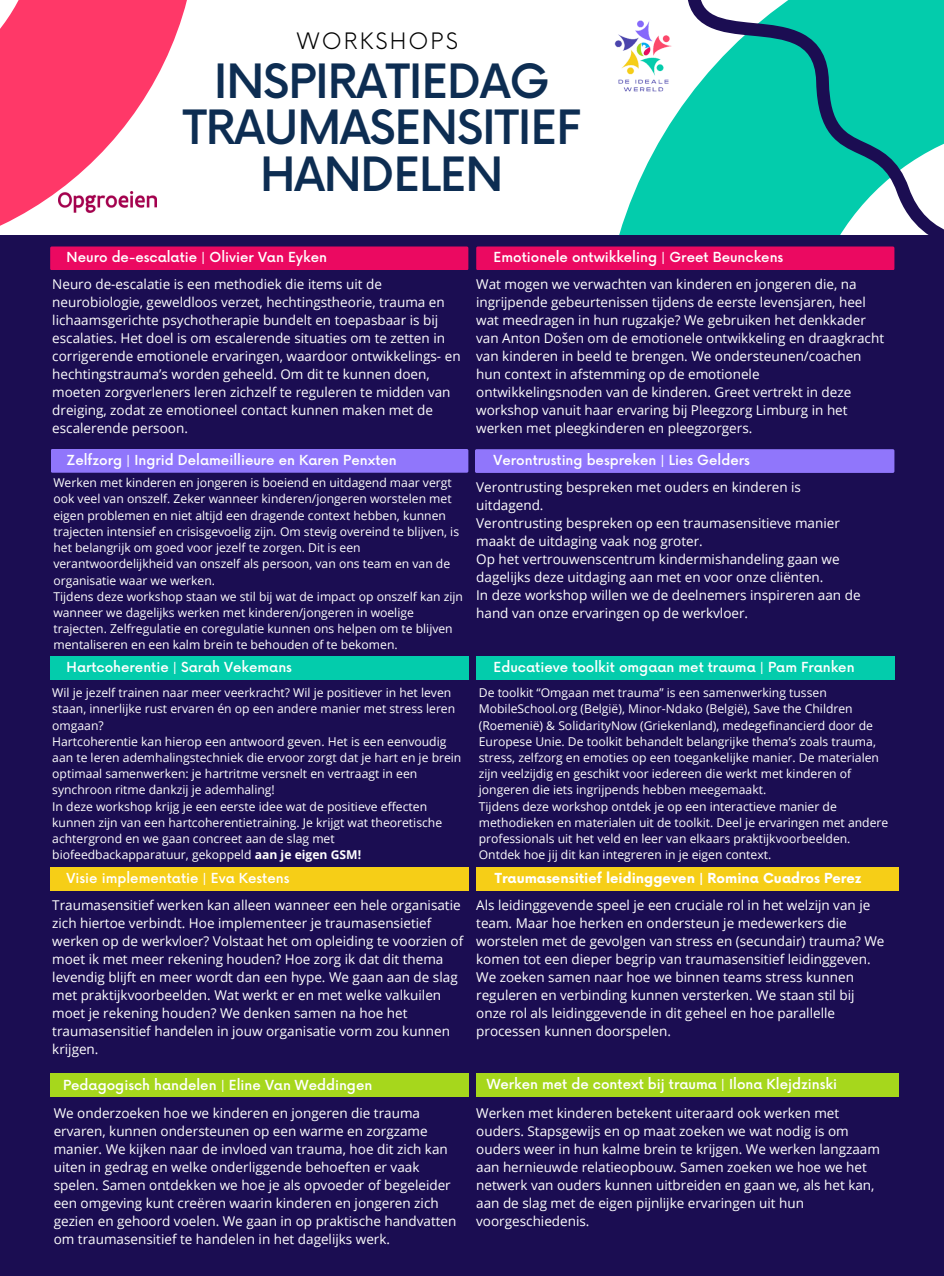
<style>
.page{position:relative;width:944px;height:1276px;background:#fff}
.page>*{position:absolute;margin:0;border:0;box-sizing:border-box;transform-origin:0 0}
.t1{font:500 46.12px/46.6px "Now";letter-spacing:-.025em;color:#0d2d52;text-align:center}
.t2{font:300 22.05px "Now";letter-spacing:.095em;color:#000}
.t3{font:13.5px/18px "Open Sans";color:#fff}
.t4{font:500 13.5px "Now";color:#fff}
.t5{font:700 13.5px "Now";color:#fff}
.t6{font:12.15px/16.2px "Open Sans";color:#fff}
.s1{font-weight:700}
</style>
<div class="page">
<svg style="left:619px;top:102px;width:67px;height:133px;fill:#03ccac"></svg>
<svg style="left:0;top:0;width:187px;height:226px;fill:#ff3868"></svg>
<svg style="left:686px;top:0;width:257px;height:235px;background:#25c3af"></svg>
<img style="left:614px;top:2px;width:79px;height:100px">
<img style="left:58px;top:192px;width:98px;height:20px">
<div style="left:0;top:235px;width:943px;height:1040px;background:#1b0d52"></div>
<div style="left:51px;top:449px;width:417px;height:24px;background:#9076fb"></div>
<div style="left:50px;top:246px;width:418px;height:24px;background:#eb0961"></div>
<div style="left:50px;top:1073px;width:418px;height:24px;background:#a6d71c"></div>
<div style="left:50px;top:656px;width:418px;height:23px;background:#03ccac"></div>
<div style="left:50px;top:867px;width:418px;height:24px;background:#f6ce17"></div>
<div style="left:476px;top:246px;width:418px;height:24px;background:#eb0961"></div>
<svg style="left:475px;top:449px;width:419px;height:24px;background:#8e74f9"></svg>
<div style="left:476px;top:656px;width:418px;height:23px;background:#03ccac"></div>
<div style="left:476px;top:867px;width:422px;height:24px;background:#f6ce17"></div>
<div style="left:476px;top:1073px;width:422px;height:24px;background:#a6d71c"></div>
<p class="t2" style="left:297px;top:29px;width:162px">WORKSHOPS</p>
<p class="t1" style="left:183px;top:61px;width:399px">INSPIRATIEDAG<br>TRAUMASENSITIEF<br>HANDELEN</p>
<h1 class="t4" style="left:67px;top:250px;width:262px">Neuro de-escalatie | Olivier Van Eyken</h1>
<h3 class="t4" style="left:493px;top:250px;width:291px">Emotionele ontwikkeling | Greet Beunckens</h3>
<p class="t3" style="left:52px;top:274px;width:410px">Neuro de-escalatie is een methodiek die items uit de neurobiologie, geweldloos verzet, hechtingstheorie, trauma en lichaamsgerichte psychotherapie bundelt en toepasbaar is bij escalaties. Het doel is om escalerende situaties om te zetten in corrigerende emotionele ervaringen, waardoor ontwikkelings- en hechtingstrauma’s worden geheeld. Om dit te kunnen doen, moeten zorgverleners leren zichzelf te reguleren te midden van dreiging, zodat ze emotioneel contact kunnen maken met de escalerende persoon.</p>
<p class="t3" style="left:476px;top:274px;width:409px">Wat mogen we verwachten van kinderen en jongeren die, na ingrijpende gebeurtenissen tijdens de eerste levensjaren, heel wat meedragen in hun rugzakje? We gebruiken het denkkader van Anton Došen om de emotionele ontwikkeling en draagkracht van kinderen in beeld te brengen. We ondersteunen/coachen hun context in afstemming op de emotionele ontwikkelingsnoden van de kinderen. Greet vertrekt in deze workshop vanuit haar ervaring bij Pleegzorg Limburg in het werken met pleegkinderen en pleegzorgers.</p>
<h2 class="t4" style="left:67px;top:453px;width:332px">Zelfzorg | Ingrid Delameillieure en Karen Penxten</h2>
<h3 class="t4" style="left:493px;top:453px;width:258px">Verontrusting bespreken | Lies Gelders</h3>
<h3 class="t6" style="left:53px;top:474px;width:407px">Werken met kinderen en jongeren is boeiend en uitdagend maar vergt ook veel van onszelf. Zeker wanneer kinderen/jongeren worstelen met eigen problemen en niet altijd een dragende context hebben, kunnen trajecten intensief en crisisgevoelig zijn. Om stevig overeind te blijven, is het belangrijk om goed voor jezelf te zorgen. Dit is een verantwoordelijkheid van onszelf als persoon, van ons team en van de organisatie waar we werken.</h3>
<p class="t6" style="left:53px;top:588px;width:411px">Tijdens deze workshop staan we stil bij wat de impact op onszelf kan zijn wanneer we dagelijks werken met kinderen/jongeren in woelige trajecten. Zelfregulatie en coregulatie kunnen ons helpen om te blijven mentaliseren en een kalm brein te behouden of te bekomen.</p>
<p class="t3" style="left:476px;top:478px;width:326px">Verontrusting bespreken met ouders en kinderen is uitdagend.</p>
<p class="t3" style="left:476px;top:514px;width:365px">Verontrusting bespreken op een traumasensitieve manier maakt de uitdaging vaak nog groter.</p>
<p class="t3" style="left:476px;top:550px;width:365px">Op het vertrouwenscentrum kindermishandeling gaan we dagelijks deze uitdaging aan met en voor onze cliënten.</p>
<h3 class="t3" style="left:476px;top:586px;width:386px">In deze workshop willen we de deelnemers inspireren aan de hand van onze ervaringen op de werkvloer.</h3>
<p class="t4" style="left:67px;top:660px;width:227px">Hartcoherentie | Sarah Vekemans</p>
<p class="t4" style="left:493px;top:659px;width:362px">Educatieve toolkit omgaan met trauma | Pam Franken</p>
<h3 class="t6" style="left:52px;top:684px;width:404px">Wil je jezelf trainen naar meer veerkracht? Wil je positiever in het leven staan, innerlijke rust ervaren én op een andere manier met stress leren omgaan?</h3>
<p class="t6" style="left:52px;top:733px;width:410px">Hartcoherentie kan hierop een antwoord geven. Het is een eenvoudig aan te leren ademhalingstechniek die ervoor zorgt dat je hart en je brein optimaal samenwerken: je hartritme versnelt en vertraagt in een synchroon ritme dankzij je ademhaling!</p>
<p class="t6" style="left:52px;top:798px;width:391px">In deze workshop krijg je een eerste idee wat de positieve effecten kunnen zijn van een hartcoherentietraining. Je krijgt wat theoretische achtergrond en we gaan concreet aan de slag met biofeedbackapparatuur, gekoppeld <span class="s1">aan je eigen GSM!</span></p>
<p class="t3" style="left:52px;top:895px;width:412px">Traumasensitief werken kan alleen wanneer een hele organisatie zich hiertoe verbindt. Hoe implementeer je traumasensietief werken op de werkvloer? Volstaat het om opleiding te voorzien of moet ik met meer rekening houden? Hoe zorg ik dat dit thema levendig blijft en meer wordt dan een hype. We gaan aan de slag met praktijkvoorbeelden. Wat werkt er en met welke valkuilen moet je rekening houden? We denken samen na hoe het traumasensitief handelen in jouw organisatie vorm zou kunnen krijgen.</p>
<h3 class="t3" style="left:476px;top:895px;width:410px">Als leidinggevende speel je een cruciale rol in het welzijn van je team. Maar hoe herken en ondersteun je medewerkers die worstelen met de gevolgen van stress en (secundair) trauma? We komen tot een dieper begrip van traumasensitief leidinggeven.<br>We zoeken samen naar hoe we binnen teams stress kunnen reguleren en verbinding kunnen versterken. We staan stil bij onze rol als leidinggevende in dit geheel en hoe parallelle processen kunnen doorspelen.</h3>
<p class="t6" style="left:479px;top:684px;width:401px">De toolkit “Omgaan met trauma” is een samenwerking tussen MobileSchool.org (België), Minor-Ndako (België), Save the Children (Roemenië) &amp; SolidarityNow (Griekenland), medegefinancierd door de Europese Unie. De toolkit behandelt belangrijke thema’s zoals trauma, stress, zelfzorg en emoties op een toegankelijke manier. De materialen zijn veelzijdig en geschikt voor iedereen die werkt met kinderen of jongeren die iets ingrijpends hebben meegemaakt.</p>
<h3 class="t6" style="left:479px;top:798px;width:411px">Tijdens deze workshop ontdek je op een interactieve manier de methodieken en materialen uit de toolkit. Deel je ervaringen met andere professionals uit het veld en leer van elkaars praktijkvoorbeelden.</h3>
<p class="t6" style="left:479px;top:846px;width:294px">Ontdek hoe jij dit kan integreren in je eigen context.</p>
<p class="t4" style="left:67px;top:871px;width:224px">Visie implementatie | Eva Kestens</p>
<p class="t5" style="left:495px;top:871px;width:368px">Traumasensitief leidinggeven | Romina Cuadros Perez</p>
<p class="t4" style="left:63px;top:1078px;width:311px">Pedagogisch handelen | Eline Van Weddingen</p>
<p class="t3" style="left:54px;top:1103px;width:404px">We onderzoeken hoe we kinderen en jongeren die trauma ervaren, kunnen ondersteunen op een warme en zorgzame manier. We kijken naar de invloed van trauma, hoe dit zich kan uiten in gedrag en welke onderliggende behoeften er vaak spelen. Samen ontdekken we hoe je als opvoeder of begeleider een omgeving kunt creëren waarin kinderen en jongeren zich gezien en gehoord voelen. We gaan in op praktische handvatten om traumasensitief te handelen in het dagelijks werk.</p>
<h3 class="t4" style="left:486px;top:1077px;width:352px">Werken met de context bij trauma | Ilona Klejdzinski</h3>
<p class="t3" style="left:476px;top:1103px;width:405px">Werken met kinderen betekent uiteraard ook werken met ouders. Stapsgewijs en op maat zoeken we wat nodig is om ouders weer in hun kalme brein te krijgen. We werken langzaam aan hernieuwde relatieopbouw. Samen zoeken we hoe we het netwerk van ouders kunnen uitbreiden en gaan we, als het kan, aan de slag met de eigen pijnlijke ervaringen uit hun voorgeschiedenis.</p>
</div>
